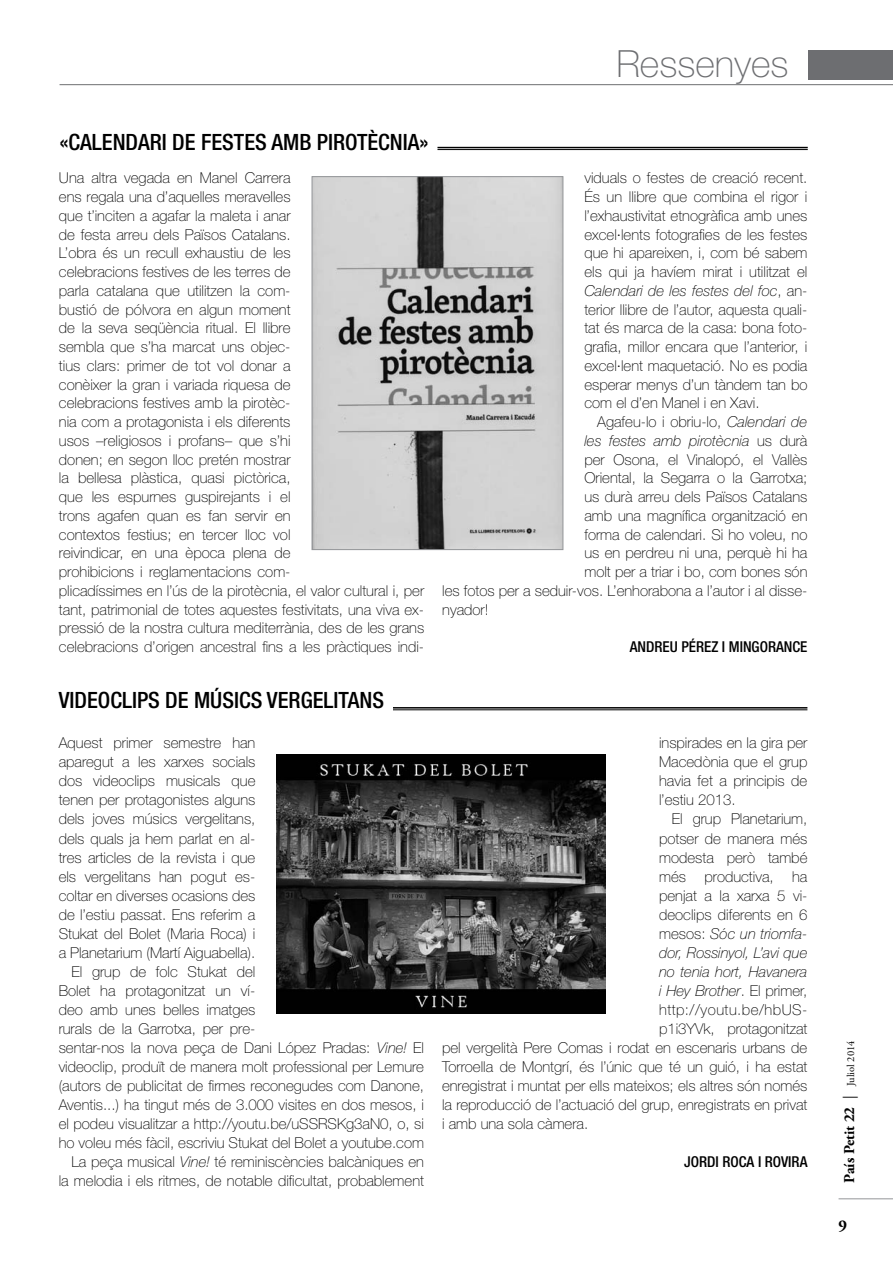
<style>
.page{position:relative;width:893px;height:1263px;background:#fff}
.page>*{position:absolute;margin:0;border:0;box-sizing:border-box;transform-origin:0 0}
.t1{font:100 37.5px "Helvetica Neue LT Std";color:#6d6e71}
.t2{font:500 condensed 22.5px "Helvetica Neue LT Std";color:#000}
.t3{font:700 16.5px "Adobe Garamond Pro";color:#000}
.t4{font:100 15px/18.8px "Helvetica Neue LT Std";color:#000;text-align:justify}
.t5{font:italic 100 15px "Helvetica Neue LT Std";color:#000}
.t6{font:500 condensed 15px "Helvetica Neue LT Std";color:#000}
.t7{font:700 15px "Adobe Garamond Pro";color:#000}
.t8{font:100 15px "Helvetica Neue LT Std";letter-spacing:.035em;color:#000}
.s1{font-style:italic}
.s2{font-style:normal}
.s3{font-weight:400}
.s4{font-weight:400;font-size:10.5px}
</style>
<div class="page">
<div style="left:808px;top:50px;width:85px;height:30px;background:#6d6e71"></div>
<hr style="left:60px;top:84px;width:833px;height:1px;background:#6d6e71">
<hr style="left:838px;top:1198px;width:55px;height:1px;background:#939598">
<hr style="left:437px;top:147px;width:371px;height:1px;background:#000">
<hr style="left:437px;top:149px;width:371px;height:1px;background:#000">
<img style="left:314px;top:178px;width:247px;height:370px">
<div style="left:312px;top:176px;width:251px;height:374px;border:1px solid #939598"></div>
<hr style="left:393px;top:707px;width:414px;height:1px;background:#000">
<hr style="left:393px;top:709px;width:414px;height:1px;background:#000">
<img style="left:277px;top:755px;width:328px;height:258px">
<h1 class="t1" style="left:616px;top:42px;width:174px">Ressenyes</h1>
<h2 class="t2" style="left:59px;top:128px;width:371px">«CALENDARI DE FESTES AMB PIROTÈCNIA»</h2>
<p class="t4" style="left:59px;top:169px;width:367px;text-align:left">Una altra vegada en Manel Carrera<br>ens regala una d’aquelles meravelles<br>que t’inciten a agafar la maleta i anar<br>de festa arreu dels Països Catalans.<br>L’obra és un recull exhaustiu de les<br>celebracions festives de les terres de<br>parla catalana que utilitzen la com-<br>bustió de pólvora en algun moment<br>de la seva seqüència ritual. El llibre<br>sembla que s’ha marcat uns objec-<br>tius clars: primer de tot vol donar a<br>conèixer la gran i variada riquesa de<br>celebracions festives amb la pirotèc-<br>nia com a protagonista i els diferents<br>usos –religiosos i profans– que s’hi<br>donen; en segon lloc pretén mostrar<br>la bellesa plàstica, quasi pictòrica,<br>que les espurnes guspirejants i el<br>trons agafen quan es fan servir en<br>contextos festius; en tercer lloc vol<br>reivindicar, en una època plena de<br>prohibicions i reglamentacions com-<br>plicadíssimes en l’ús de la pirotècnia, el valor cultural i, per tant, patrimonial de totes aquestes festivitats, una viva ex&shy;pressió de la nostra cultura mediterrània, des de les grans celebracions d’origen ancestral fins a les pràctiques indi-</p>
<p class="t4" style="left:584px;top:169px;width:225px">viduals o festes de creació recent.<br>És un llibre que combina el rigor i l’exhaustivitat etnogràfica amb unes excel·lents fotografies de les festes que hi apareixen, i, com bé sabem els qui ja havíem mirat i utilitzat el <span class="s1">Calendari de les festes del foc</span>, an&shy;terior llibre de l’autor, aquesta quali&shy;tat és marca de la casa: bona foto&shy;grafia, millor encara que l’anterior, i excel·lent maquetació. No es podia esperar menys d’un tàndem tan bo com el d’en Manel i en Xavi.</p>
<p class="t4" style="left:597px;top:412px;width:212px">Agafeu-lo i obriu-lo, <span class="s1">Calendari de</span></p>
<p class="t5" style="left:584px;top:432px;width:225px">les festes amb pirotècnia <span class="s2">us durà</span></p>
<p class="t4" style="left:584px;top:450px;width:225px">per Osona, el Vinalopó, el Vallès</p>
<p class="t4" style="left:584px;top:469px;width:224px">Oriental, la Segarra o la Garrotxa;</p>
<p class="t4" style="left:584px;top:487px;width:224px">us durà arreu dels Països Catalans</p>
<p class="t4" style="left:584px;top:506px;width:225px">amb una magnífica organització en</p>
<p class="t4" style="left:584px;top:525px;width:224px">forma de calendari. Si ho voleu, no</p>
<p class="t4" style="left:584px;top:544px;width:225px">us en perdreu ni una, perquè hi ha</p>
<p class="t4" style="left:584px;top:562px;width:225px">molt per a triar i bo, com bones són</p>
<p class="t4" style="left:442px;top:581px;width:367px">les fotos per a seduir-vos. L’enhorabona a l’autor i al disse-</p>
<p class="t4" style="left:442px;top:600px;width:48px">nyador!</p>
<p class="t6" style="left:630px;top:638px;width:179px">ANDREU PÉREZ I MINGORANCE</p>
<h2 class="t2" style="left:59px;top:687px;width:327px">VIDEOCLIPS DE MÚSICS VERGELITANS</h2>
<p class="t4" style="left:59px;top:733px;width:198px">Aquest primer semestre han</p>
<p class="t4" style="left:59px;top:752px;width:198px">aparegut a les xarxes socials</p>
<p class="t4" style="left:59px;top:772px;width:198px">dos videoclips musicals que</p>
<p class="t4" style="left:59px;top:791px;width:198px">tenen per protagonistes alguns</p>
<p class="t4" style="left:59px;top:810px;width:198px">dels joves músics vergelitans,</p>
<p class="t4" style="left:59px;top:829px;width:198px">dels quals ja hem parlat en al-</p>
<p class="t4" style="left:59px;top:848px;width:198px">tres articles de la revista i que</p>
<p class="t4" style="left:59px;top:867px;width:198px">els vergelitans han pogut es-</p>
<p class="t4" style="left:59px;top:886px;width:198px">coltar en diverses ocasions des</p>
<p class="t4" style="left:59px;top:905px;width:198px">de l’estiu passat. Ens referim a</p>
<p class="t4" style="left:59px;top:924px;width:198px">Stukat del Bolet (Maria Roca) i</p>
<p class="t4" style="left:59px;top:943px;width:198px">a Planetarium (Martí Aiguabella).</p>
<p class="t4" style="left:71px;top:962px;width:185px">El grup de folc Stukat del</p>
<p class="t4" style="left:59px;top:981px;width:198px">Bolet ha protagonitzat un ví-</p>
<p class="t4" style="left:59px;top:1000px;width:198px">deo amb unes belles imatges</p>
<p class="t4" style="left:59px;top:1019px;width:198px">rurals de la Garrotxa, per pre-</p>
<p class="t4" style="left:59px;top:1038px;width:367px">sentar-nos la nova peça de Dani López Pradas: <span class="s1">Vine!</span> El</p>
<p class="t4" style="left:59px;top:1057px;width:367px">videoclip, produït de manera molt professional per Lemure</p>
<p class="t4" style="left:59px;top:1076px;width:367px">(autors de publicitat de firmes reconegudes com Danone,</p>
<p class="t4" style="left:59px;top:1095px;width:367px">Aventis...) ha tingut més de 3.000 visites en dos mesos, i</p>
<p class="t4" style="left:59px;top:1114px;width:367px">el podeu visualitzar a http://youtu.be/uSSRSKg3aN0, o, si</p>
<p class="t4" style="left:59px;top:1133px;width:367px">ho voleu més fàcil, escriviu Stukat del Bolet a youtube.com</p>
<p class="t4" style="left:71px;top:1153px;width:354px">La peça musical <span class="s1">Vine!</span> té reminiscències balcàniques en</p>
<p class="t4" style="left:59px;top:1172px;width:367px">la melodia i els ritmes, de notable dificultat, probablement</p>
<p class="t4" style="left:659px;top:733px;width:150px">inspirades en la gira per Macedònia que el grup havia fet a principis de l’estiu 2013.</p>
<p class="t4" style="left:672px;top:810px;width:137px">El grup Planetarium,</p>
<p class="t4" style="left:659px;top:829px;width:150px">potser de manera més</p>
<p class="t4" style="left:659px;top:848px;width:150px">modesta però també</p>
<p class="t4" style="left:659px;top:867px;width:150px">més productiva, ha</p>
<p class="t4" style="left:659px;top:886px;width:150px">penjat a la xarxa 5 vi-</p>
<p class="t4" style="left:659px;top:905px;width:150px">deoclips diferents en 6</p>
<p class="t5" style="left:659px;top:925px;width:150px"><span class="s2">mesos:</span> Sóc un triomfa-</p>
<p class="t5" style="left:659px;top:944px;width:150px">dor, Rossinyol, L’avi que</p>
<p class="t5" style="left:659px;top:963px;width:150px">no tenia hort, Havanera</p>
<p class="t5" style="left:659px;top:982px;width:150px">i Hey Brother<span class="s2">. El primer,</span></p>
<p class="t8" style="left:659px;top:1001px;width:150px">http://youtu.be/hbUS-</p>
<p class="t4" style="left:659px;top:1019px;width:150px">p1i3YVk, protagonitzat</p>
<p class="t4" style="left:442px;top:1038px;width:367px">pel vergelità Pere Comas i rodat en escenaris urbans de</p>
<p class="t4" style="left:442px;top:1057px;width:367px">Torroella de Montgrí, és l’únic que té un guió, i ha estat</p>
<p class="t4" style="left:442px;top:1076px;width:367px">enregistrat i muntat per ells mateixos; els altres són només</p>
<p class="t4" style="left:442px;top:1095px;width:367px">la reproducció de l’actuació del grup, enregistrats en privat</p>
<p class="t4" style="left:442px;top:1114px;width:148px">i amb una sola càmera.</p>
<p class="t6" style="left:684px;top:1153px;width:125px">JORDI ROCA I ROVIRA</p>
<p class="t7" style="left:841px;top:1182px;width:144px;rotate:-90deg">País Petit 22 <span class="s3">|</span> <span class="s4">Juliol 2014</span></p>
<p class="t3" style="left:838px;top:1216px;width:10px">9</p>
</div>
